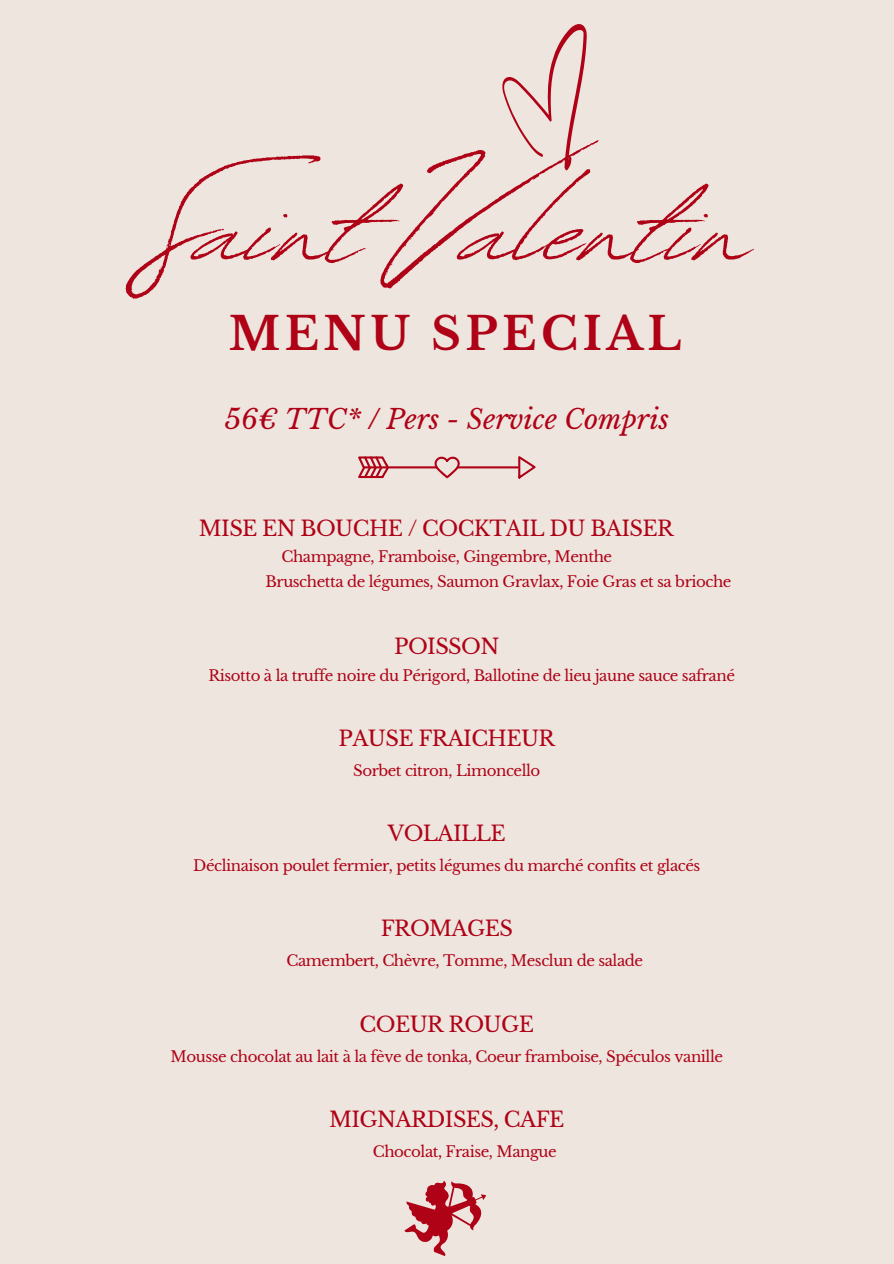
<style>
.page{position:relative;width:894px;height:1264px;background:#fff}
.page>*{position:absolute;margin:0;border:0;box-sizing:border-box;transform-origin:0 0}
.t1{font:180px "Revive 80 Signature";color:#af0216}
.t2{font:700 45px "Libre Baskerville";letter-spacing:.1em;color:#af0216}
.t3{font:italic 27px "Libre Baskerville";color:#af0216}
.t4{font:21px "Libre Baskerville";letter-spacing:-.03em;color:#af0216}
.t5{font:15px "Libre Baskerville";letter-spacing:-.03em;color:#af0216}
</style>
<div class="page">
<div style="left:0;top:0;width:893px;height:1263px;background:#eee5df"></div>
<svg style="left:358px;top:456px;width:177px;height:23px"></svg>
<svg style="left:404px;top:1180px;width:82px;height:76px"></svg>
<svg style="left:502px;top:24px;width:84px;height:147px"></svg>
<p class="t1" style="left:144px;top:92px;width:607px">SaintValentin</p>
<h1 class="t2" style="left:229px;top:306px;width:454px">MENU SPECIAL</h1>
<h4 class="t3" style="left:224px;top:402px;width:446px">56€ TTC* / Pers - Service Compris</h4>
<h2 class="t4" style="left:199px;top:515px;width:476px">MISE EN BOUCHE / COCKTAIL DU BAISER</h2>
<h3 class="t5" style="left:281px;top:547px;width:332px">Champagne, Framboise, Gingembre, Menthe</h3>
<p class="t5" style="left:265px;top:572px;width:467px">Bruschetta de légumes, Saumon Gravlax, Foie Gras et sa brioche</p>
<p class="t4" style="left:394px;top:633px;width:107px">POISSON</p>
<p class="t5" style="left:208px;top:666px;width:528px">Risotto à la truffe noire du Périgord, Ballotine de lieu jaune sauce safrané</p>
<p class="t4" style="left:338px;top:725px;width:218px">PAUSE FRAICHEUR</p>
<h4 class="t5" style="left:353px;top:761px;width:189px">Sorbet citron, Limoncello</h4>
<p class="t4" style="left:388px;top:820px;width:119px">VOLAILLE</p>
<h4 class="t5" style="left:193px;top:856px;width:508px">Déclinaison poulet fermier, petits légumes du marché confits et glacés</h4>
<h4 class="t4" style="left:380px;top:915px;width:134px">FROMAGES</h4>
<p class="t5" style="left:286px;top:951px;width:358px">Camembert, Chèvre, Tomme, Mesclun de salade</p>
<h4 class="t4" style="left:359px;top:1011px;width:176px">COEUR ROUGE</h4>
<p class="t5" style="left:170px;top:1047px;width:553px">Mousse chocolat au lait à la fève de tonka, Coeur framboise, Spéculos vanille</p>
<h4 class="t4" style="left:329px;top:1106px;width:237px">MIGNARDISES, CAFE</h4>
<p class="t5" style="left:372px;top:1142px;width:185px">Chocolat, Fraise, Mangue</p>
</div>
